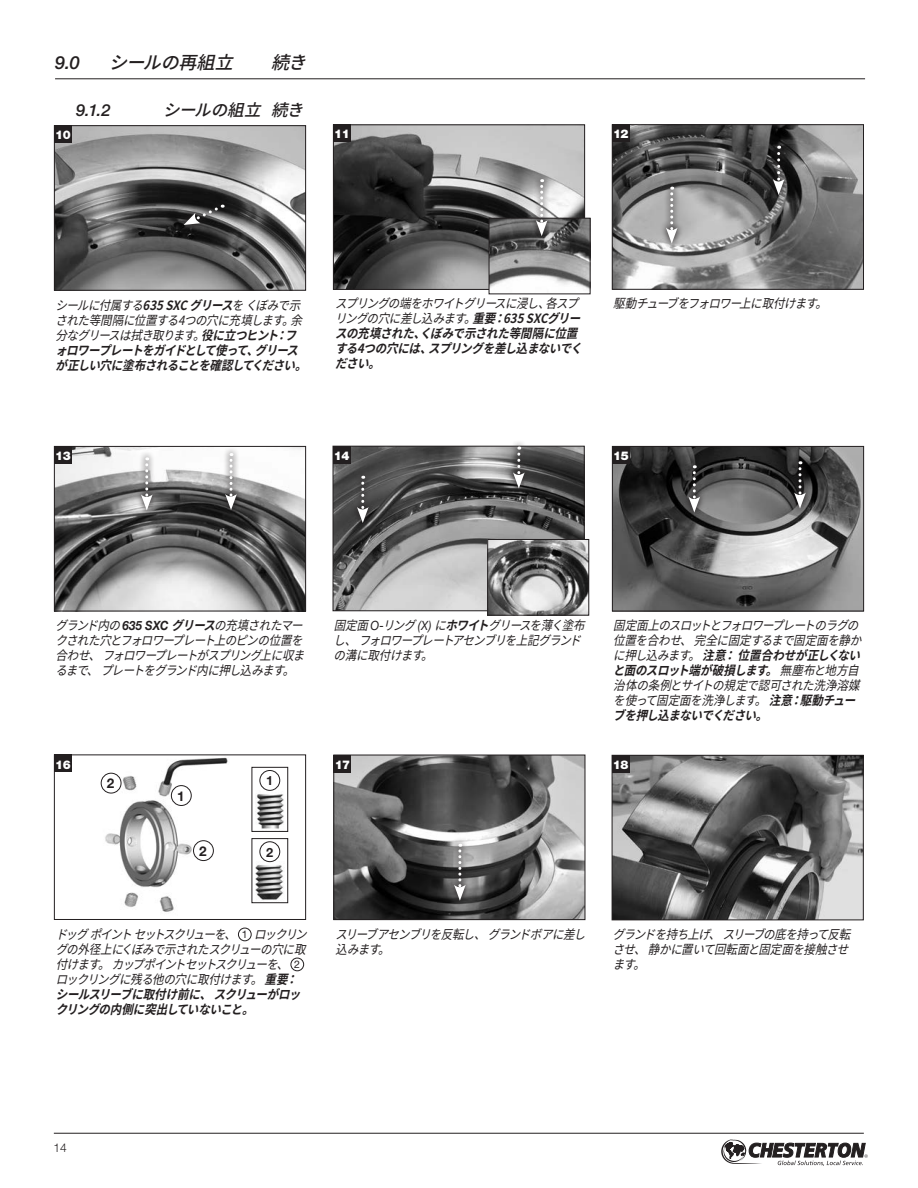
<style>
.page{position:relative;width:918px;height:1188px;background:#fff}
.page>*{position:absolute;margin:0;border:0;box-sizing:border-box;transform-origin:0 0}
.t1{font:italic 500 18px "Noto Sans CJ Kjp";color:#231f20}
.t2{font:italic 500 18px "Helvetica Neue LT Std";color:#231f20}
.t3{font:italic 500 16.5px "Noto Sans CJ Kjp";color:#231f20}
.t4{font:italic 500 16.5px "Helvetica Neue LT Std";color:#231f20}
.t5{font:700 13.5px "Helvetica Neue CE";color:#231f20}
.t6{font:italic 12.75px/15px "Noto Sans CJ Kjp";color:#231f20;scale:.9 1}
.t7{font:italic 700 12.75px/15px "Noto Sans CJ Kjp";color:#231f20;scale:.9 1}
.t8{font:700 12.75px "Helvetica Neue CE";color:#231f20}
.t9{font:900 12px "Helvetica Neue CE";letter-spacing:-.05em;color:#fff}
.t10{font:300 12px "Helvetica Neue CE";color:#231f20}
.s1{font-weight:400}
.s2{font-family:"Helvetica Neue LT Std";font-weight:700}
.s3{font-weight:700}
.s4{font-family:"Helvetica Neue LT Std"}
.s5{font-family:"Helvetica Neue LT Std";font-style:normal;font-size:10.5px}
</style>
<div class="page">
<svg style="left:721px;top:1139px;width:147px;height:27px"></svg>
<hr style="left:54px;top:1133px;width:810px;height:1px;background:#231f20">
<img style="left:614px;top:757px;width:248px;height:161px">
<div style="left:612px;top:755px;width:252px;height:165px;border:1px solid #231f20"></div>
<div style="left:612px;top:755px;width:18px;height:18px;background:#231f20"></div>
<img style="left:100px;top:757px;width:189px;height:155px">
<div style="left:54px;top:754px;width:252px;height:166px;border:1px solid #231f20"></div>
<div style="left:54px;top:754px;width:18px;height:18px;background:#231f20"></div>
<img style="left:253px;top:845px;width:33px;height:56px">
<div style="left:251px;top:838px;width:37px;height:65px;border:1px solid #231f20"></div>
<div style="left:260px;top:842px;width:20px;height:20px;background:#fff;border-radius:50%"></div>
<div style="left:260px;top:841px;width:20px;height:21px;border:1px solid #231f20;border-radius:50%"></div>
<img style="left:253px;top:773px;width:33px;height:57px">
<div style="left:251px;top:767px;width:37px;height:65px;border:1px solid #231f20"></div>
<div style="left:260px;top:770px;width:20px;height:20px;background:#fff;border-radius:50%"></div>
<div style="left:260px;top:770px;width:20px;height:21px;border:1px solid #231f20;border-radius:50%"></div>
<div style="left:171px;top:786px;width:20px;height:19px;background:#fff;border-radius:50%"></div>
<div style="left:171px;top:785px;width:21px;height:21px;border:1px solid #231f20;border-radius:50%"></div>
<div style="left:194px;top:841px;width:19px;height:20px;background:#fff;border-radius:50%"></div>
<div style="left:193px;top:840px;width:21px;height:21px;border:1px solid #231f20;border-radius:50%"></div>
<div style="left:101px;top:773px;width:20px;height:20px;background:#fff;border-radius:50%"></div>
<div style="left:101px;top:773px;width:20px;height:20px;border:1px solid #231f20;border-radius:50%"></div>
<img style="left:335px;top:126px;width:248px;height:162px">
<div style="left:333px;top:124px;width:252px;height:166px;border:1px solid #231f20"></div>
<div style="left:333px;top:124px;width:18px;height:18px;background:#231f20"></div>
<img style="left:491px;top:220px;width:98px;height:71px">
<div style="left:489px;top:218px;width:102px;height:76px;border:1px solid #231f20"></div>
<svg style="left:529px;top:173px;width:25px;height:69px"></svg>
<svg style="left:536px;top:179px;width:12px;height:57px"></svg>
<img style="left:614px;top:126px;width:248px;height:162px">
<div style="left:612px;top:124px;width:252px;height:166px;border:1px solid #231f20"></div>
<div style="left:612px;top:124px;width:18px;height:18px;background:#231f20"></div>
<img style="left:56px;top:448px;width:248px;height:161px">
<div style="left:54px;top:446px;width:252px;height:165px;border:1px solid #231f20"></div>
<div style="left:54px;top:446px;width:18px;height:18px;background:#231f20"></div>
<svg style="left:134px;top:451px;width:25px;height:66px"></svg>
<svg style="left:141px;top:457px;width:12px;height:53px"></svg>
<svg style="left:219px;top:446px;width:24px;height:70px"></svg>
<svg style="left:225px;top:453px;width:12px;height:57px"></svg>
<img style="left:335px;top:757px;width:248px;height:161px">
<div style="left:333px;top:755px;width:252px;height:165px;border:1px solid #231f20"></div>
<div style="left:333px;top:755px;width:18px;height:18px;background:#231f20"></div>
<svg style="left:447px;top:837px;width:25px;height:70px"></svg>
<svg style="left:454px;top:844px;width:12px;height:57px"></svg>
<img style="left:614px;top:448px;width:248px;height:161px">
<div style="left:612px;top:446px;width:252px;height:165px;border:1px solid #231f20"></div>
<div style="left:612px;top:446px;width:18px;height:18px;background:#231f20"></div>
<svg style="left:682px;top:459px;width:25px;height:60px"></svg>
<svg style="left:688px;top:465px;width:12px;height:48px"></svg>
<svg style="left:788px;top:455px;width:24px;height:60px"></svg>
<svg style="left:794px;top:461px;width:12px;height:48px"></svg>
<img style="left:335px;top:448px;width:248px;height:161px">
<div style="left:333px;top:446px;width:252px;height:165px;border:1px solid #231f20"></div>
<div style="left:333px;top:446px;width:18px;height:18px;background:#231f20"></div>
<img style="left:489px;top:541px;width:98px;height:73px">
<div style="left:487px;top:539px;width:102px;height:77px;border:1px solid #231f20"></div>
<img style="left:56px;top:127px;width:248px;height:162px">
<div style="left:54px;top:125px;width:252px;height:166px;border:1px solid #231f20"></div>
<div style="left:54px;top:125px;width:18px;height:18px;background:#231f20"></div>
<svg style="left:177px;top:198px;width:53px;height:34px"></svg>
<svg style="left:184px;top:205px;width:39px;height:20px"></svg>
<svg style="left:659px;top:180px;width:25px;height:70px"></svg>
<svg style="left:666px;top:187px;width:12px;height:57px"></svg>
<svg style="left:766px;top:139px;width:25px;height:62px"></svg>
<svg style="left:773px;top:146px;width:12px;height:49px"></svg>
<svg style="left:350px;top:469px;width:25px;height:60px"></svg>
<svg style="left:357px;top:476px;width:12px;height:47px"></svg>
<svg style="left:506px;top:442px;width:25px;height:52px"></svg>
<svg style="left:513px;top:447px;width:12px;height:41px"></svg>
<div style="left:238px;top:928px;width:14px;height:13px;border:1px solid #231f20;border-radius:50%"></div>
<div style="left:291px;top:958px;width:13px;height:13px;border:1px solid #231f20;border-radius:50%"></div>
<hr style="left:55px;top:78px;width:810px;height:1px;background:#231f20">
<h1 class="t2" style="left:55px;top:52px;width:26px">9.0</h1>
<h1 class="t1" style="left:109px;top:53px;width:136px">シールの再組立</h1>
<h1 class="t1" style="left:271px;top:53px;width:48px">続き</h1>
<p class="t4" style="left:76px;top:100px;width:36px">9.1.2</p>
<p class="t3" style="left:163px;top:101px;width:152px">シールの組立続き</p>
<p class="t9" style="left:55px;top:128px;width:17px">10</p>
<p class="t9" style="left:334px;top:127px;width:17px">11</p>
<p class="t9" style="left:613px;top:127px;width:17px">12</p>
<p class="t7" style="left:55px;top:298px;width:289px"><span class="s1">シールに付属する</span>635SXCグリース<span class="s1">をくぼみで示された等間隔に位置する4つの穴に充填します。余分なグリースは拭き取ります。</span>役に立つヒント：フォロワープレートをガイドとして使って、グリースが正しい穴に塗布されることを確認してください。</p>
<p class="t7" style="left:335px;top:296px;width:284px"><span class="s1">スプリングの端をホワイトグリースに浸し、各スプリングの穴に差し込みます。</span>重要：635SXCグリースの充填された、くぼみで示された等間隔に位置する4つの穴には、スプリングを差し込まないでください。</p>
<p class="t6" style="left:613px;top:296px;width:248px">駆動チューブをフォロワー上に取付けます。</p>
<p class="t9" style="left:55px;top:448px;width:17px">13</p>
<p class="t9" style="left:334px;top:448px;width:17px">14</p>
<p class="t9" style="left:613px;top:448px;width:17px">15</p>
<p class="t6" style="left:55px;top:618px;width:287px">グランド内の<span class="s2">6 3 5 SXC</span> <span class="s3">グリース</span>の充填されたマークされた穴とフォロワープレート上のピンの位置を合わせ、フォロワープレートがスプリング上に収まるまで、プレートをグランド内に押し込みます。</p>
<p class="t6" style="left:334px;top:618px;width:289px">固定面<span class="s4">O -</span> リング<span class="s4">(X)</span> に<span class="s3">ホワイト</span>グリースを薄く塗布し、フォロワープレートアセンブリを上記グランドの溝に取付けます。</p>
<p class="t6" style="left:613px;top:618px;width:286px">固定面上のスロットとフォロワープレートのラグの位置を合わせ、完全に固定するまで固定面を静かに押し込みます。<span class="s3">注意：位置合わせが正しくないと面のスロット端が破損します。</span>無塵布と地方自治体の条例とサイトの規定で認可された洗浄溶媒を使って固定面を洗浄します。<span class="s3">注意：駆動チューブを押し込まないでください。</span></p>
<p class="t9" style="left:55px;top:757px;width:17px">1 67</p>
<p class="t9" style="left:613px;top:757px;width:17px">18</p>
<p class="t9" style="left:335px;top:757px;width:17px">17</p>
<p class="t5" style="left:107px;top:775px;width:9px">2</p>
<p class="t5" style="left:177px;top:788px;width:9px">1</p>
<p class="t5" style="left:199px;top:843px;width:9px">2</p>
<p class="t8" style="left:266px;top:773px;width:9px">1</p>
<p class="t8" style="left:266px;top:844px;width:9px">2</p>
<p class="t6" style="left:56px;top:927px;width:289px">ドッグポイントセットスクリューを、<span class="s5">1</span> ロックリングの外径上にくぼみで示されたスクリューの穴に取付けます。カップポイントセットスクリューを、<span class="s5">2</span>ロックリングに残る他の穴に取付けます。<span class="s3">重要：シールスリーブに取付け前に、スクリューがロックリングの内側に突出していないこと。</span></p>
<p class="t6" style="left:336px;top:927px;width:288px">スリーブアセンブリを反転し、グランドボアに差し込みます。</p>
<p class="t6" style="left:613px;top:927px;width:274px">グランドを持ち上げ、スリーブの底を持って反転させ、静かに置いて回転面と固定面を接触させます。</p>
<p class="t10" style="left:53px;top:1140px;width:15px">14</p>
</div>
